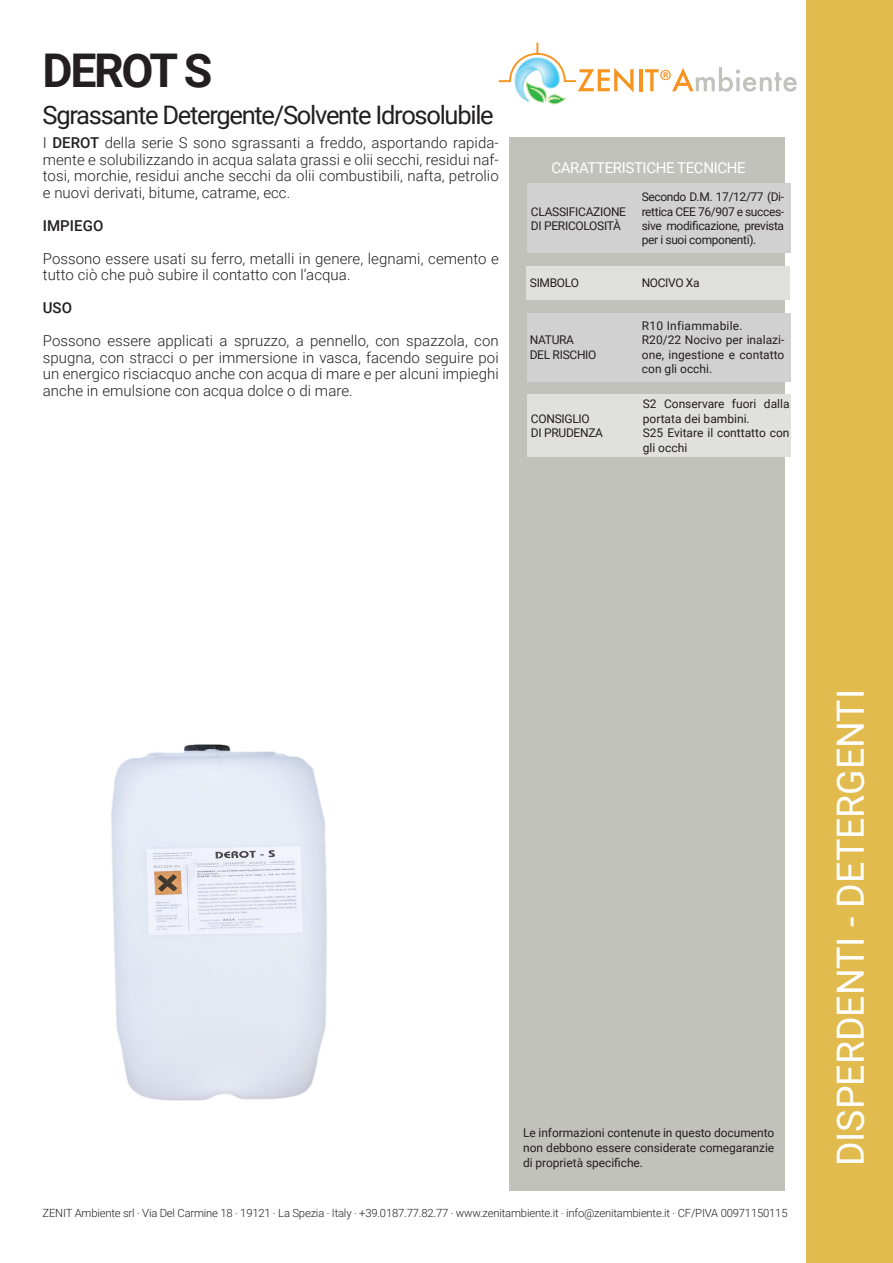
<style>
.page{position:relative;width:893px;height:1263px;background:#fff}
.page>*{position:absolute;margin:0;border:0;box-sizing:border-box;transform-origin:0 0}
.t1{font:700 46.5px "Roboto";letter-spacing:-.05em;color:#231f20}
.t2{font:37.5px "Roboto";color:#fff}
.t3{font:25.5px "Roboto";letter-spacing:-.05em;color:#231f20}
.t4{font:300 15px/16.5px "Roboto";letter-spacing:.005em;color:#231f20;text-align:justify}
.t5{font:15px "Roboto";letter-spacing:-.025em;color:#fff}
.t6{font:500 15px "Roboto";letter-spacing:.005em;color:#231f20}
.t7{font:12px/14.4px "Roboto";letter-spacing:-.005em;color:#231f20;text-align:justify}
.t8{font:12px "Roboto";letter-spacing:-.025em;color:#231f20}
.t9{font:12px "Roboto";letter-spacing:.02em;color:#231f20}
.t10{font:12px "Roboto";letter-spacing:-.03em;color:#231f20}
.t11{font:300 11.25px "Roboto";letter-spacing:-.015em;color:#231f20}
.s1{font-weight:500}
</style>
<div class="page">
<div style="left:510px;top:138px;width:275px;height:1053px;background:#c2c2bd"></div>
<hr style="left:639px;top:69px;width:3px;height:22px;background:#f7941f">
<svg style="left:645px;top:67px;width:152px;height:25px"></svg>
<svg style="left:498px;top:42px;width:136px;height:63px"></svg>
<div style="left:807px;top:0;width:86px;height:1263px;background:#e1bb4e"></div>
<hr style="left:0;top:0;width:1px;height:1263px;background:#e1bb4e">
<div style="left:527px;top:184px;width:263px;height:69px;background:#d1d1d1"></div>
<div style="left:527px;top:313px;width:263px;height:68px;background:#d1d1d1"></div>
<div style="left:526px;top:266px;width:263px;height:33px;background:#e0e0de"></div>
<div style="left:527px;top:395px;width:263px;height:62px;background:#e0e0de"></div>
<img style="left:111px;top:744px;width:216px;height:357px">
<p class="t1" style="left:43px;top:38px;width:171px">DEROT S</p>
<p class="t3" style="left:43px;top:97px;width:453px">Sgrassante Detergente/Solvente Idrosolubile</p>
<p class="t4" style="left:43px;top:134px;width:458px">I <span class="s1">DEROT</span> della serie S sono sgrassanti a freddo, asportando rapida&shy;mente e solubilizzando in acqua salata grassi e olii secchi, residui naf&shy;tosi, morchie, residui anche secchi da olii combustibili, nafta, petrolio e nuovi derivati, bitume, catrame, ecc.</p>
<p class="t6" style="left:43px;top:215px;width:62px">IMPIEGO</p>
<p class="t4" style="left:43px;top:249px;width:457px">Possono essere usati su ferro, metalli in genere, legnami, cemento e tutto ciò che può subire il contatto con l’acqua.</p>
<p class="t6" style="left:43px;top:297px;width:31px">USO</p>
<p class="t4" style="left:43px;top:332px;width:458px">Possono essere applicati a spruzzo, a pennello, con spazzola, con spugna, con stracci o per immersione in vasca, facendo seguire poi un energico risciacquo anche con acqua di mare e per alcuni impieghi anche in emulsione con acqua dolce o di mare.</p>
<p class="t5" style="left:551px;top:157px;width:196px">CARATTERISTICHE TECNICHE</p>
<p class="t8" style="left:531px;top:203px;width:97px">CLASSIFICAZIONE</p>
<p class="t8" style="left:531px;top:217px;width:92px">DI PERICOLOSITÀ</p>
<p class="t7" style="left:642px;top:189px;width:144px">Secondo D.M. 17/12/77 (Di&shy;rettica CEE 76/907 e succes&shy;sive modificazione, prevista per i suoi componenti).</p>
<p class="t8" style="left:530px;top:274px;width:51px">SIMBOLO</p>
<p class="t10" style="left:642px;top:274px;width:59px">NOCIVO Xa</p>
<p class="t7" style="left:530px;top:332px;width:46px">NATURA</p>
<p class="t8" style="left:530px;top:346px;width:68px">DEL RISCHIO</p>
<p class="t8" style="left:531px;top:410px;width:60px">CONSIGLIO</p>
<p class="t8" style="left:531px;top:425px;width:74px">DI PRUDENZA</p>
<p class="t9" style="left:642px;top:317px;width:102px">R10 Infiammabile.</p>
<p class="t7" style="left:642px;top:332px;width:144px">R20/22 Nocivo per inalazi&shy;one, ingestione e contatto con gli occhi.</p>
<p class="t7" style="left:643px;top:397px;width:148px">S2 Conservare fuori dalla portata dei bambini.</p>
<p class="t7" style="left:643px;top:425px;width:148px">S25 Evitare il conttatto con gli occhi</p>
<p class="t7" style="left:523px;top:1124px;width:253px;line-height:15px">Le informazioni contenute in questo documento non debbono essere considerate comegaranzie di proprietà specifiche.</p>
<p class="t11" style="left:43px;top:1205px;width:746px">ZENIT Ambiente srl . Via Del Carmine 18 . 19121 . La Spezia . Italy . +39.0187.77.82.77 . www.zenitambiente.it . info@zenitambiente.it . CF/PIVA 00971150115</p>
<h2 class="t2" style="left:824px;top:1166px;width:479px;rotate:-90deg">DISPERDENTI - DETERGENTI</h2>
</div>
